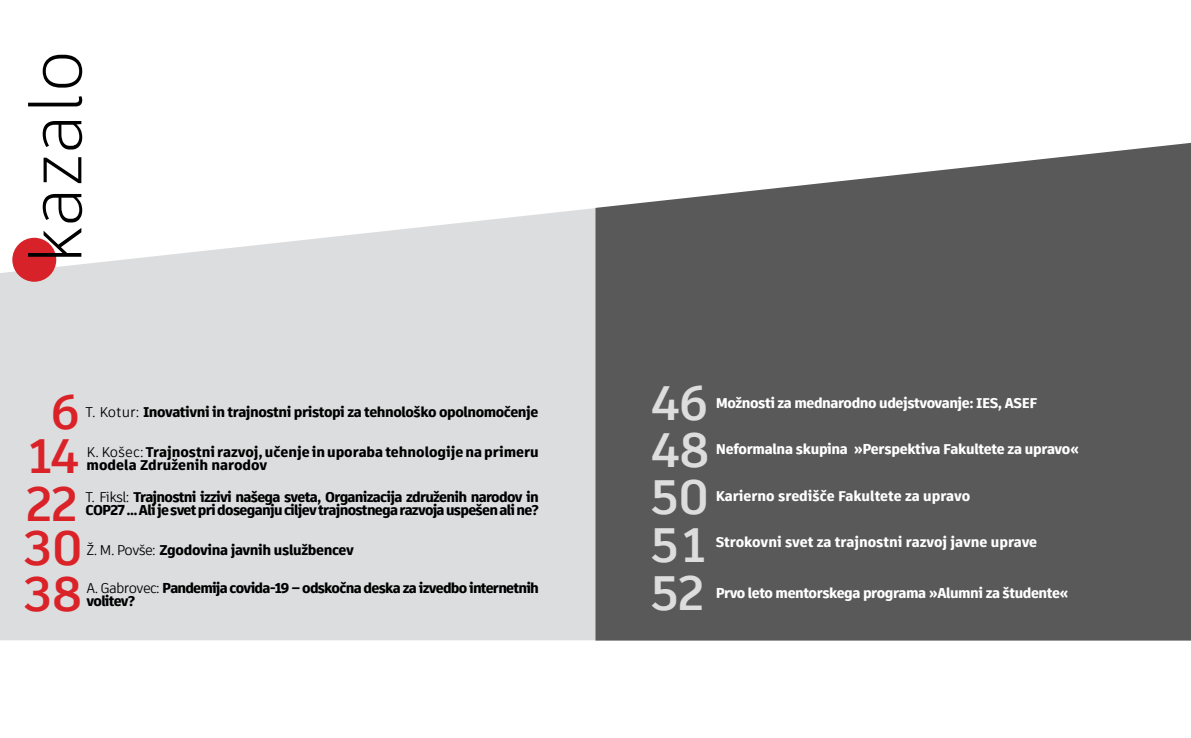
<style>
.page{position:relative;width:1191px;height:738px;background:#fff}
.page>*{position:absolute;margin:0;border:0;box-sizing:border-box;transform-origin:0 0}
.t1{font:300 72px "Artifakt Element";color:#000}
.t2{font:700 48px "Artifakt Element";color:#ddddde}
.t3{font:700 48px/45.6px "Artifakt Element";color:#d92329}
.t4{font:900 14px/13px "Artifakt Element";letter-spacing:-.05em;color:#000}
.t5{font:900 14px "Artifakt Element";letter-spacing:-.02em;color:#fff}
.t6{font:900 14px/13px "Artifakt Element";color:#000}
.t7{font:900 14px "Artifakt Element";color:#fff}
.t8{font:900 14px "Artifakt Element";letter-spacing:-.03em;color:#000}
.t9{font:900 14px "Artifakt Element";letter-spacing:-.025em;color:#000}
.s1{font-weight:400}
</style>
<div class="page">
<svg style="left:0;top:208px;width:595px;height:431px;background:#dedfe0"></svg>
<div style="left:12px;top:237px;width:44px;height:44px;background:#d72229;border-radius:50%"></div>
<div style="left:595px;top:143px;width:596px;height:497px;background:#595959"></div>
<h1 class="t1" style="left:6px;top:264px;width:216px;rotate:-90deg">kazalo</h1>
<h2 class="t3" style="left:27px;top:366px;width:54px;line-height:91.3px;text-align:center">6<br>22</h2>
<p class="t8" style="left:86px;top:402px;width:454px"><span class="s1">T. Kotur:</span> Inovativni in trajnostni pristopi za tehnološko opolnomočenje</p>
<h2 class="t3" style="left:29px;top:433px;width:52px">14</h2>
<p class="t6" style="left:87px;top:445px;width:453px"><span class="s1">K. Košec:</span> Trajnostni razvoj, učenje in uporaba tehnologije na primeru modela Združenih narodov</p>
<p class="t4" style="left:86px;top:490px;width:455px"><span class="s1">T. Fiksl:</span> Trajnostni izzivi našega sveta, Organizacija združenih narodov in<br>COP27 … Ali je svet pri doseganju ciljev trajnostnega razvoja uspešen ali ne?</p>
<p class="t9" style="left:87px;top:539px;width:269px"><span class="s1">Ž. M. Povše:</span> Zgodovina javnih uslužbencev</p>
<p class="t4" style="left:87px;top:581px;width:453px"><span class="s1">A. Gabrovec:</span> Pandemija covida-19 – odskočna deska za izvedbo internetnih volitev?</p>
<h2 class="t3" style="left:24px;top:525px;width:60px">30<br>38</h2>
<h2 class="t2" style="left:651px;top:369px;width:58px">46</h2>
<h2 class="t2" style="left:651px;top:415px;width:60px">48</h2>
<h2 class="t2" style="left:651px;top:463px;width:60px">50</h2>
<h2 class="t2" style="left:651px;top:510px;width:56px">51</h2>
<h2 class="t2" style="left:651px;top:559px;width:54px">52</h2>
<p class="t5" style="left:715px;top:393px;width:323px">Možnosti za mednarodno udejstvovanje: IES, ASEF</p>
<p class="t5" style="left:715px;top:439px;width:365px">Neformalna skupina »Perspektiva Fakultete za upravo«</p>
<p class="t7" style="left:715px;top:485px;width:256px">Karierno središče Fakultete za upravo</p>
<p class="t7" style="left:715px;top:532px;width:323px">Strokovni svet za trajnostni razvoj javne uprave</p>
<p class="t5" style="left:715px;top:583px;width:354px">Prvo leto mentorskega programa »Alumni za študente«</p>
</div>
